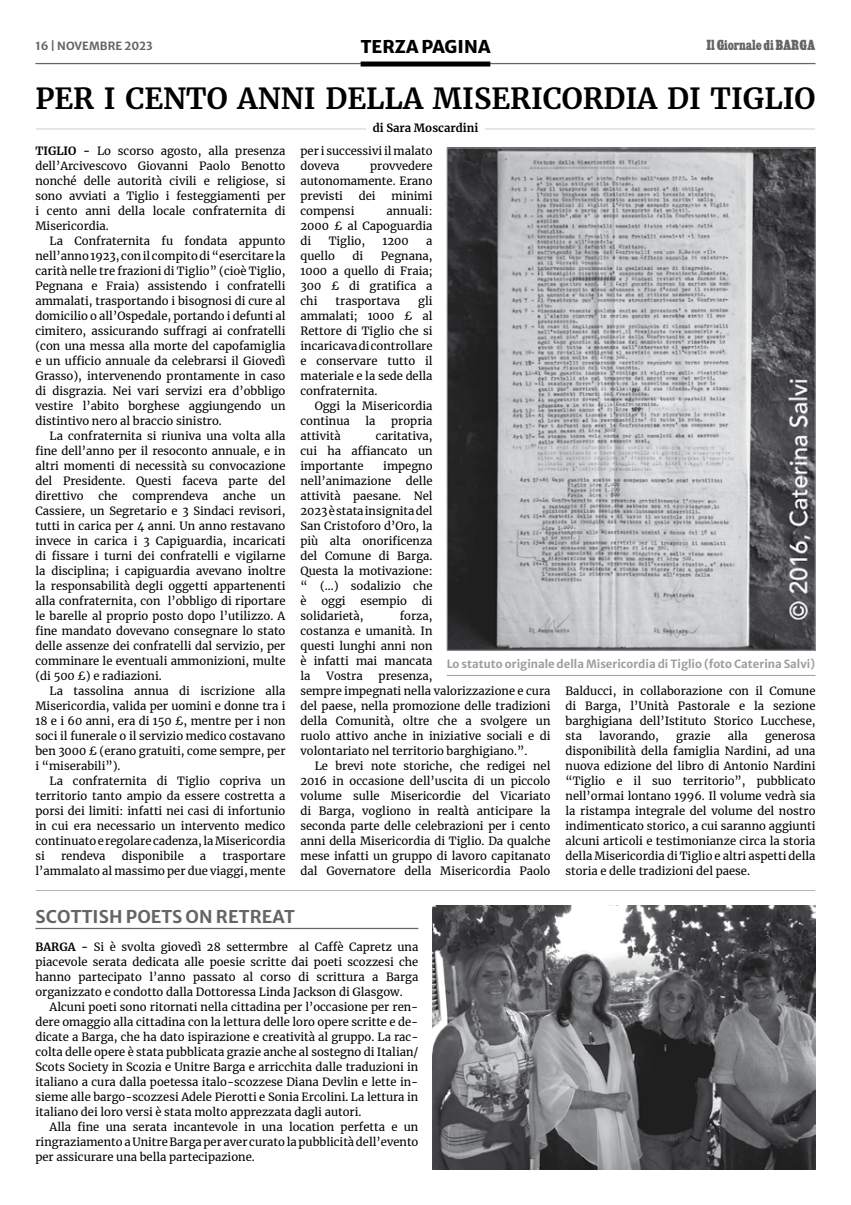
<style>
.page{position:relative;width:851px;height:1205px;background:#fff}
.page>*{position:absolute;margin:0;border:0;box-sizing:border-box;transform-origin:0 0}
.t1{font:700 28.75px "Merriweather";color:#000}
.t2{font:700 17.5px "Merriweather Sans";letter-spacing:.005em;color:#646567}
.t3{font:17.5px "Merriweather Sans";letter-spacing:.005em;color:#000}
.t4{font:11.25px/15px "Merriweather";color:#000;text-align:justify}
.t5{font:700 11.25px "Merriweather Sans";color:#9c9e9f}
.t6{font:11.25px "Cairo";color:#646567}
.t7{font:700 11.25px "Merriweather";color:#000}
.t8{font:700 11.25px "Merriweather Sans";letter-spacing:.005em;color:#646567}
.s1{font-weight:700}
</style>
<div class="page">
<hr style="left:35px;top:63px;width:780px;height:1px;background:#646567">
<div style="left:360px;top:62px;width:130px;height:5px;background:#000"></div>
<hr style="left:35px;top:928px;width:383px;height:1px;background:#646567">
<img style="left:432px;top:905px;width:383px;height:264px">
<img style="left:448px;top:150px;width:365px;height:498px">
<hr style="left:446px;top:675px;width:369px;height:1px;background:#9c9e9f">
<hr style="left:35px;top:888px;width:782px;height:3px;background:#003882;opacity:.5">
<hr style="left:35px;top:126px;width:333px;height:4px;background:#003882;opacity:.5">
<hr style="left:484px;top:126px;width:333px;height:4px;background:#003882;opacity:.5">
<p class="t8" style="left:35px;top:37px;width:119px">16 | NOVEMBRE 2023</p>
<h2 class="t3" style="left:360px;top:31px;width:131px">TERZA PAGINA</h2>
<p class="t6" style="left:706px;top:40px;width:110px">Il Giornale di BARGA</p>
<h1 class="t1" style="left:35px;top:78px;width:781px">PER I CENTO ANNI DELLA MISERICORDIA DI TIGLIO</h1>
<p class="t7" style="left:372px;top:120px;width:107px">di Sara Moscardini</p>
<p class="t4" style="left:35px;top:144px;width:251px"><span class="s1">TIGLIO -</span> Lo scorso agosto, alla presenza dell’Arcivescovo Giovanni Paolo Benotto nonché delle autorità civili e religiose, si sono avviati a Tiglio i festeggiamenti per i cento anni della locale confraternita di Misericordia.</p>
<p class="t4" style="left:35px;top:234px;width:251px;text-indent:14px">La Confraternita fu fondata appunto nell’anno 1923, con il compito di “esercitare la carità nelle tre frazioni di Tiglio” (cioè Tiglio, Pegnana e Fraia) assistendo i confratelli ammalati, trasportando i bisognosi di cure al domicilio o all’Ospedale, portando i defunti al cimitero, assicurando suffragi ai confratelli (con una messa alla morte del capofamiglia e un ufficio annuale da celebrarsi il Giovedì Grasso), intervenendo prontamente in caso di disgrazia. Nei vari servizi era d’obbligo vestire l’abito borghese aggiungendo un distintivo nero al braccio sinistro.</p>
<p class="t4" style="left:35px;top:428px;width:251px;text-indent:14px">La confraternita si riuniva una volta alla fine dell’anno per il resoconto annuale, e in altri momenti di necessità su convocazione del Presidente. Questi faceva parte del direttivo</p>
<p class="t4" style="left:300px;top:143px;width:133px">per i successivi il malato doveva</p>
<p class="t4" style="left:300px;top:158px;width:134px;text-indent:70px">provvedere autonomamente. Erano previsti</p>
<p class="t4" style="left:359px;top:188px;width:18px">dei</p>
<p class="t4" style="left:391px;top:188px;width:43px">minimi</p>
<p class="t4" style="left:300px;top:203px;width:134px;text-indent:86px">annuali:<br>2000 £ al Capoguardia di</p>
<p class="t4" style="left:300px;top:203px;width:55px">compensi</p>
<p class="t4" style="left:328px;top:233px;width:38px">Tiglio,</p>
<p class="t4" style="left:382px;top:233px;width:28px">1200</p>
<p class="t4" style="left:426px;top:233px;width:8px">a</p>
<p class="t4" style="left:300px;top:248px;width:36px">quello</p>
<p class="t4" style="left:352px;top:248px;width:12px">di</p>
<p class="t4" style="left:300px;top:248px;width:134px;text-indent:80px">Pegnana, 1000 a quello di Fraia; 300 £ di gratifica a chi</p>
<p class="t4" style="left:300px;top:293px;width:134px;text-indent:118px">gli ammalati; 1000 £ al Rettore di Tiglio che si incaricava di controllare e conservare tutto il materiale e la sede della confraternita.</p>
<p class="t4" style="left:300px;top:398px;width:134px;text-indent:14px">Oggi la Misericordia continua</p>
<p class="t4" style="left:335px;top:293px;width:66px">trasportava</p>
<p class="t4" style="left:365px;top:413px;width:12px">la</p>
<p class="t4" style="left:391px;top:413px;width:43px">propria</p>
<p class="t4" style="left:300px;top:428px;width:42px">attività</p>
<p class="t4" style="left:300px;top:428px;width:134px;text-indent:75px">caritativa, cui ha affiancato un importante</p>
<p class="t4" style="left:300px;top:458px;width:134px;text-indent:83px">impegno nell’animazione</p>
<p class="t4" style="left:300px;top:473px;width:134px;text-indent:105px">delle attività paesane. Nel 2023 è stata insignita del San Cristoforo d’Oro, la più alta onorificenza del Comune di Barga.<br>Questa la motivazione: “ (…) sodalizio che è</p>
<p class="t4" style="left:98px;top:488px;width:21px">che</p>
<p class="t4" style="left:133px;top:488px;width:77px">comprendeva</p>
<p class="t4" style="left:223px;top:488px;width:35px">anche</p>
<p class="t4" style="left:35px;top:488px;width:251px;text-indent:235px">un Cassiere, un Segretario e 3 Sindaci revisori, tutti in carica per 4 anni. Un anno restavano invece in carica i 3 Capiguardia, incaricati di fissare i turni dei confratelli e vigilarne la disciplina; i capiguardia avevano inoltre la responsabilità degli oggetti appartenenti alla confraternita, con l’obbligo di riportare le barelle al proprio posto dopo l’utilizzo. A fine mandato dovevano consegnare lo stato delle assenze dei confratelli dal servizio, per comminare le eventuali ammonizioni, multe (di 500 £) e radiazioni.</p>
<p class="t4" style="left:35px;top:683px;width:251px;text-indent:14px">La tassolina annua di iscrizione alla Misericordia, valida per uomini e donne tra i 18 e i 60 anni, era di 150 £, mentre per i non soci il funerale o il servizio medico costavano ben 3000 £ (erano gratuiti, come sempre, per i “miserabili”).</p>
<p class="t4" style="left:35px;top:773px;width:251px;text-indent:14px">La confraternita di Tiglio copriva un territorio tanto ampio da essere costretta a porsi dei limiti: infatti nei casi di infortunio in cui era necessario un intervento medico continuato e regolare cadenza, la Misericordia si</p>
<p class="t4" style="left:321px;top:593px;width:26px">oggi</p>
<p class="t4" style="left:360px;top:593px;width:48px">esempio</p>
<p class="t4" style="left:422px;top:593px;width:12px">di</p>
<p class="t4" style="left:300px;top:608px;width:64px">solidarietà,</p>
<p class="t4" style="left:300px;top:608px;width:134px;text-indent:99px">forza, costanza e umanità. In questi lunghi anni non è infatti mai mancata la</p>
<p class="t5" style="left:446px;top:654px;width:370px">Lo statuto originale della Misericordia di Tiglio (foto Caterina Salvi)</p>
<p class="t4" style="left:326px;top:668px;width:38px">Vostra</p>
<p class="t4" style="left:300px;top:668px;width:251px;text-align:left;text-indent:78px">presenza,<br>sempre impegnati nella valorizzazione e cura del paese, nella promozione delle tradizioni della Comunità, oltre che a svolgere un ruolo attivo anche in iniziative sociali e di volontariato nel territorio barghigiano.”.</p>
<p class="t4" style="left:300px;top:758px;width:251px;text-indent:14px">Le brevi note storiche, che redigei nel 2016 in occasione dell’uscita di un piccolo volume sulle Misericordie del Vicariato di Barga, vogliono in realtà anticipare la seconda parte delle celebrazioni per i cento anni della Misericordia di Tiglio. Da qualche mese infatti un gruppo di lavoro capitanato dal Governatore della Misericordia Paolo</p>
<p class="t4" style="left:565px;top:683px;width:251px">Balducci, in collaborazione con il Comune di Barga, l’Unità Pastorale e la sezione barghigiana dell’Istituto Storico Lucchese, sta</p>
<p class="t4" style="left:599px;top:728px;width:61px">lavorando,</p>
<p class="t4" style="left:676px;top:728px;width:36px">grazie</p>
<p class="t4" style="left:727px;top:728px;width:22px">alla</p>
<p class="t4" style="left:565px;top:728px;width:251px;text-indent:199px">generosa disponibilità della famiglia Nardini, ad una nuova edizione del libro di Antonio Nardini “Tiglio e il suo territorio”, pubblicato nell’ormai lontano 1996. Il volume vedrà sia la ristampa integrale del volume del nostro indimenticato storico, a cui saranno aggiunti alcuni articoli e testimonianze circa la storia della Misericordia di Tiglio e altri aspetti della storia e delle tradizioni del paese.</p>
<p class="t4" style="left:61px;top:848px;width:46px">rendeva</p>
<p class="t4" style="left:122px;top:848px;width:63px">disponibile</p>
<p class="t4" style="left:200px;top:848px;width:8px">a</p>
<p class="t4" style="left:35px;top:848px;width:251px;text-align:right">trasportare<br>l’ammalato al massimo per due viaggi, mente</p>
<h2 class="t2" style="left:35px;top:901px;width:261px">SCOTTISH POETS ON RETREAT</h2>
<p class="t4" style="left:35px;top:939px;width:384px"><span class="s1">BARGA -</span> Si è svolta giovedì 28 settermbre al Caffè Capretz una piacevole serata dedicata alle poesie scritte dai poeti scozzesi che hanno partecipato l’anno passato al corso di scrittura a Barga organizzato e condotto dalla Dottoressa Linda Jackson di Glasgow.</p>
<p class="t4" style="left:35px;top:999px;width:384px;text-indent:14px">Alcuni poeti sono ritornati nella cittadina per l’occasione per ren&shy;dere omaggio alla cittadina con la lettura delle loro opere scritte e de&shy;dicate a Barga, che ha dato ispirazione e creatività al gruppo. La rac&shy;colta delle opere è stata pubblicata grazie anche al sostegno di Italian/ Scots Society in Scozia e Unitre Barga e arricchita dalle traduzioni in italiano a cura dalla poetessa italo-scozzese Diana Devlin e lette in&shy;sieme alle bargo-scozzesi Adele Pierotti e Sonia Ercolini. La lettura in italiano dei loro versi è stata molto apprezzata dagli autori.</p>
<p class="t4" style="left:35px;top:1118px;width:384px;text-indent:14px">Alla fine una serata incantevole in una location perfetta e un ringraziamento a Unitre Barga per aver curato la pubblicità dell’evento per assicurare una bella partecipazione.</p>
</div>
